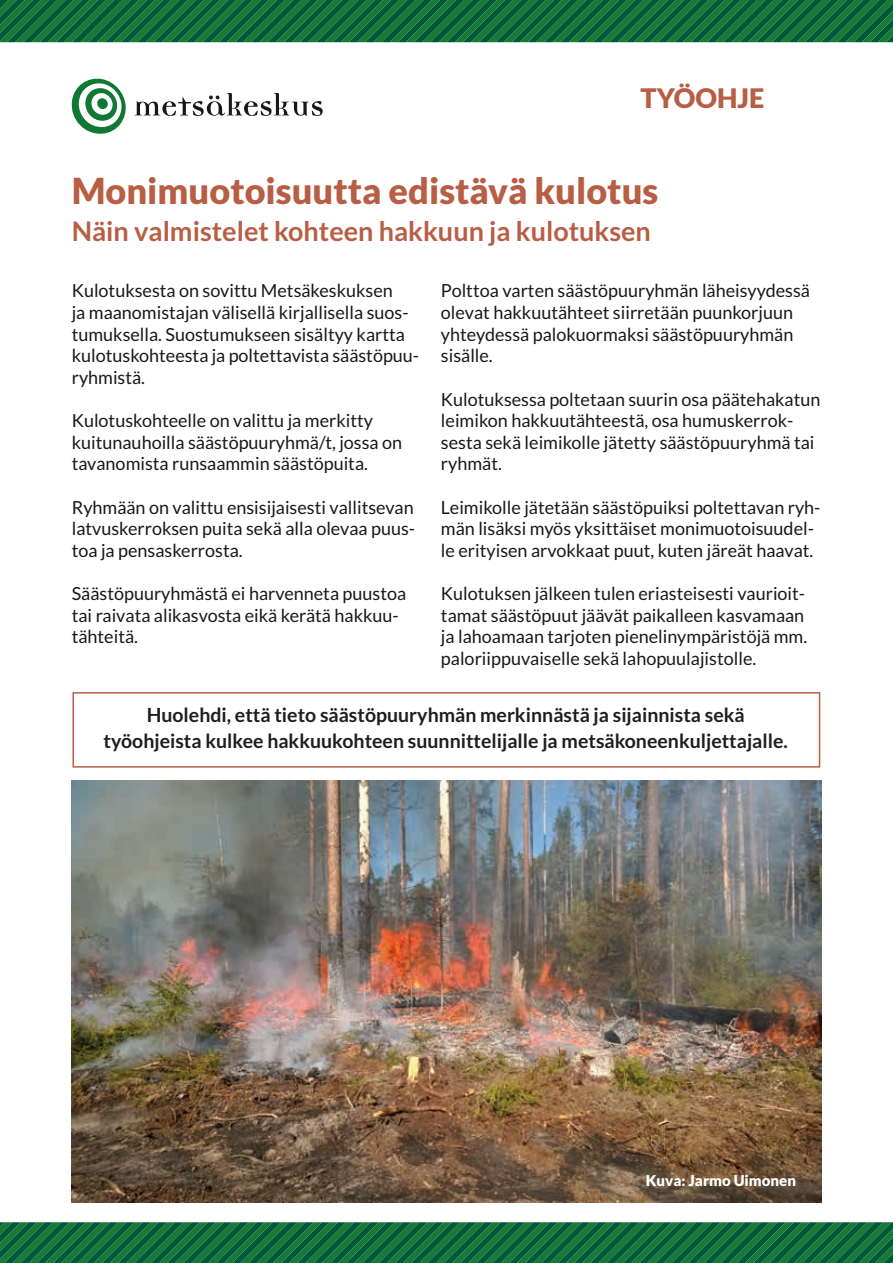
<style>
.page{position:relative;width:893px;height:1263px;background:#fff}
.page>*{position:absolute;margin:0;border:0;box-sizing:border-box;transform-origin:0 0}
.t1{font:900 36px "Lato";color:#b75e44}
.t2{font:700 27px "Lato";color:#b75e44}
.t3{font:900 27px "Lato";color:#b75e44}
.t4{font:700 19.5px/25.5px "Lato";color:#1a171c;text-align:center}
.t5{font:18px/21.6px "Lato";color:#1a171c}
.t6{font:900 15px "Lato";color:#fff}
</style>
<div class="page">
<svg style="left:0;top:0;width:893px;height:42px;background:#106d3b"></svg>
<svg style="left:0;top:1222px;width:893px;height:41px;background:#126e3c"></svg>
<img style="left:72px;top:780px;width:749px;height:422px">
<div style="left:72px;top:692px;width:748px;height:76px;border:2px solid #b75e44"></div>
<svg style="left:72px;top:79px;width:54px;height:55px"></svg>
<svg style="left:135px;top:93px;width:188px;height:23px"></svg>
<h2 class="t3" style="left:640px;top:82px;width:125px">TYÖOHJE</h2>
<h1 class="t1" style="left:72px;top:169px;width:588px">Monimuotoisuutta edistävä kulotus</h1>
<h2 class="t2" style="left:72px;top:215px;width:581px">Näin valmistelet kohteen hakkuun ja kulotuksen</h2>
<p class="t5" style="left:72px;top:280px;width:349px">Kulotuksesta on sovittu Metsäkeskuksen<br>ja maanomistajan välisellä kirjallisella suos&shy;tumuksella. Suostumukseen sisältyy kartta kulotuskohteesta ja poltettavista säästöpuu&shy;ryhmistä.</p>
<p class="t5" style="left:72px;top:410px;width:332px">Kulotuskohteelle on valittu ja merkitty kuitunauhoilla säästöpuuryhmä/t, jossa on tavanomista runsaammin säästöpuita.</p>
<p class="t5" style="left:72px;top:496px;width:345px;text-align:justify">Ryhmään on valittu ensisijaisesti vallitsevan latvuskerroksen puita sekä alla olevaa puus&shy;toa ja pensaskerrosta.</p>
<p class="t5" style="left:72px;top:582px;width:336px">Säästöpuuryhmästä ei harvenneta puustoa tai raivata alikasvosta eikä kerätä hakkuu&shy;tähteitä.</p>
<p class="t5" style="left:441px;top:280px;width:371px">Polttoa varten säästöpuuryhmän läheisyydessä olevat hakkuutähteet siirretään puunkorjuun yhteydessä palokuormaksi säästöpuuryhmän sisälle.</p>
<p class="t5" style="left:441px;top:388px;width:381px">Kulotuksessa poltetaan suurin osa päätehakatun leimikon hakkuutähteestä, osa humuskerrok&shy;sesta sekä leimikolle jätetty säästöpuuryhmä tai ryhmät.</p>
<p class="t5" style="left:441px;top:496px;width:381px">Leimikolle jätetään säästöpuiksi poltettavan ryh&shy;män lisäksi myös yksittäiset monimuotoisuudel&shy;le erityisen arvokkaat puut, kuten järeät haavat.</p>
<p class="t5" style="left:441px;top:582px;width:368px">Kulotuksen jälkeen tulen eriasteisesti vaurioit&shy;tamat säästöpuut jäävät paikalleen kasvamaan ja lahoamaan tarjoten pienelinympäristöjä mm. paloriippuvaiselle sekä lahopuulajistolle.</p>
<p class="t4" style="left:104px;top:702px;width:686px">Huolehdi, että tieto säästöpuuryhmän merkinnästä ja sijainnista sekä työohjeista kulkee hakkuukohteen suunnittelijalle ja metsäkoneenkuljettajalle.</p>
<p class="t6" style="left:646px;top:1172px;width:152px">Kuva: Jarmo Uimonen</p>
</div>
